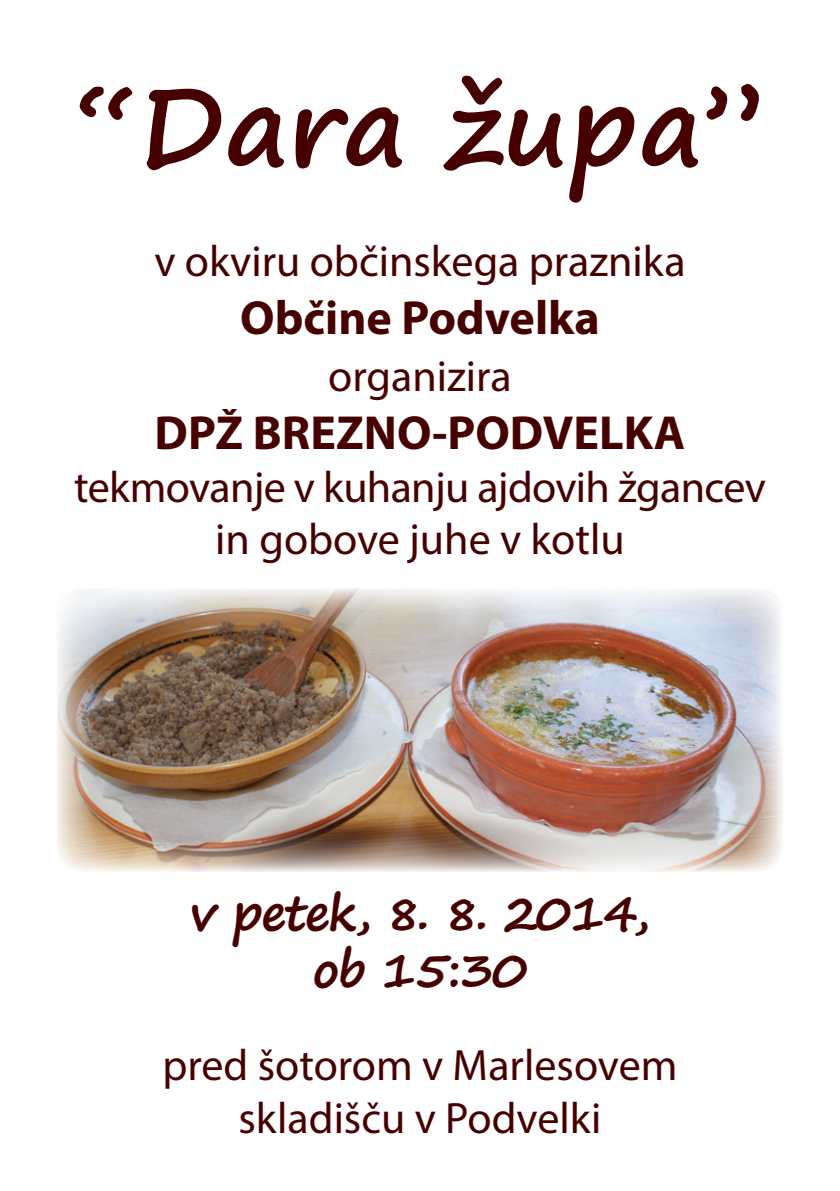
<style>
.page{position:relative;width:840px;height:1191px;background:#fff}
.page>*{position:absolute;margin:0;border:0;box-sizing:border-box;transform-origin:0 0}
.t1{font:700 108px "Segoe Print";color:#470000}
.t2{font:700 48px "Myriad Pro";color:#470000}
.t3{font:700 48px/57.6px "Segoe Print";letter-spacing:-.04em;color:#470000;text-align:center}
.t4{font:44px/52.8px "Myriad Pro";color:#470000;text-align:center}
</style>
<div class="page">
<img style="left:57px;top:588px;width:725px;height:284px">
<h1 class="t1" style="left:76px;top:28px;width:688px">“Dara župa”</h1>
<p class="t4" style="left:154px;top:234px;width:532px">v okviru občinskega praznika</p>
<p class="t2" style="left:240px;top:286px;width:361px">Občine Podvelka</p>
<p class="t4" style="left:328px;top:349px;width:185px">organizira</p>
<p class="t2" style="left:154px;top:401px;width:532px">DPŽ BREZNO-PODVELKA</p>
<p class="t4" style="left:74px;top:460px;width:693px">tekmovanje v kuhanju ajdovih žgancev in gobove juhe v kotlu</p>
<p class="t3" style="left:191px;top:882px;width:459px">v petek, 8. 8. 2014, ob 15:30</p>
<p class="t4" style="left:162px;top:1038px;width:516px">pred šotorom v Marlesovem skladišču v Podvelki</p>
</div>
